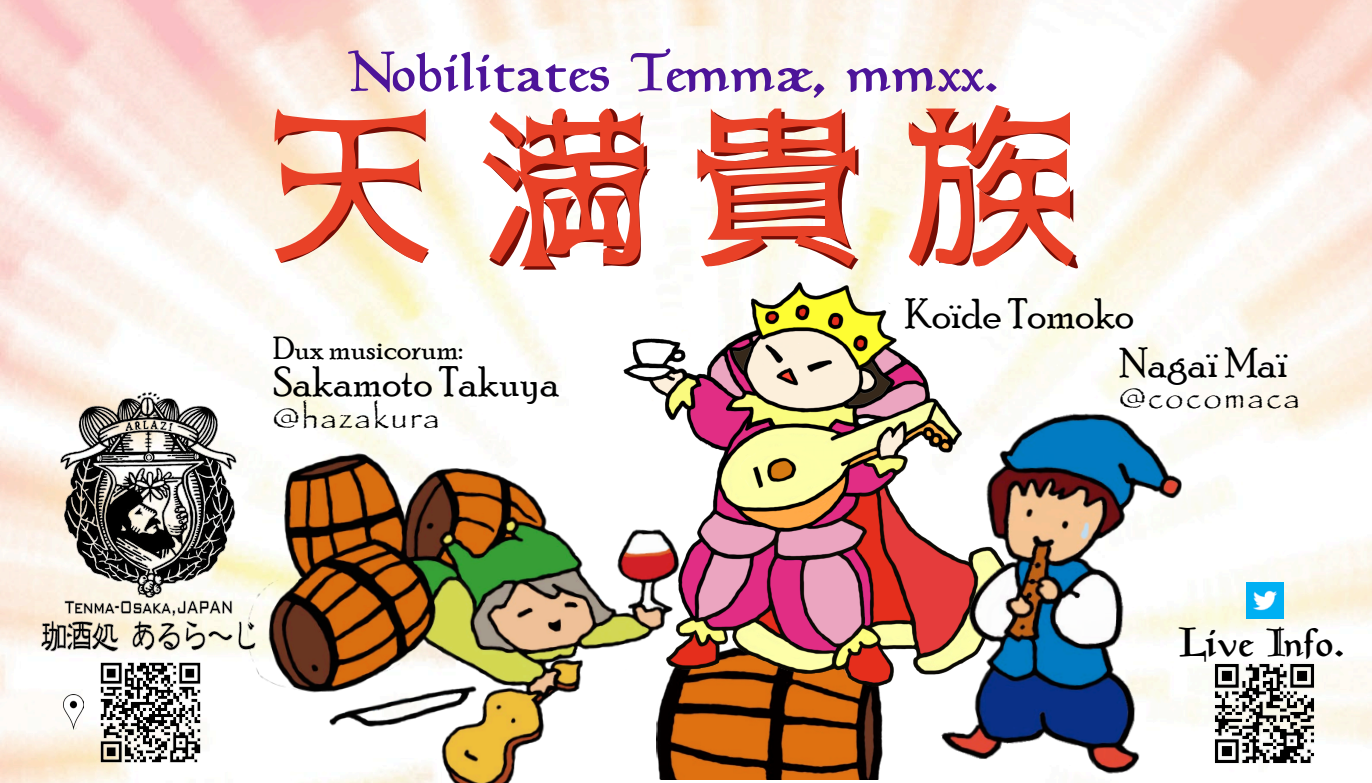
<style>
.page{position:relative;width:1372px;height:783px;background:#fff}
.page>*{position:absolute;margin:0;border:0;box-sizing:border-box;transform-origin:0 0}
.天満貴族ラテン語{font:56.75px "Goudy Medieval Alternate";color:#4d1499}
.楽師名{font:42.5px "Poor Richard";color:#000}
.LIVE_INFO{font:40.75px "Goudy Medieval Alternate";color:#000}
.ついったアカウント{font:33.62px "Papyrus";letter-spacing:.05em;color:#000}
.楽師名-2{font:31.88px "Poor Richard";color:#000}
</style>
<div class="page">
<img style="left:0;top:0;width:1371px;height:783px">
<img style="left:695px;top:687px;width:190px;height:92px">
<img style="left:229px;top:425px;width:466px;height:358px">
<img style="left:615px;top:260px;width:396px;height:427px">
<img style="left:936px;top:369px;width:250px;height:408px">
<img style="left:100px;top:662px;width:100px;height:100px">
<img style="left:42px;top:391px;width:214px;height:260px">
<img style="left:1214px;top:663px;width:100px;height:100px">
<img style="left:1246px;top:582px;width:37px;height:36px">
<img style="left:63px;top:694px;width:21px;height:35px">
<svg style="left:274px;top:108px;width:155px;height:155px"></svg>
<svg style="left:482px;top:108px;width:168px;height:165px"></svg>
<svg style="left:697px;top:108px;width:161px;height:161px"></svg>
<svg style="left:905px;top:105px;width:188px;height:175px"></svg>
<p class="天満貴族ラテン語" style="left:352px;top:38px;width:649px">Nobilitates Temmæ, mmxx.</p>
<p class="楽師名-2" style="left:273px;top:330px;width:191px">Dux musicorum:</p>
<p class="楽師名" style="left:273px;top:357px;width:288px">Sakamoto Takuya</p>
<p class="ついったアカウント" style="left:273px;top:396px;width:168px">@hazakura</p>
<p class="楽師名" style="left:904px;top:290px;width:230px">Koïde Tomoko</p>
<p class="楽師名" style="left:1119px;top:338px;width:170px">Nagaï Maï</p>
<p class="ついったアカウント" style="left:1119px;top:377px;width:183px">@cocomaca</p>
<p class="LIVE_INFO" style="left:1181px;top:617px;width:166px">Live Info.</p>
</div>
